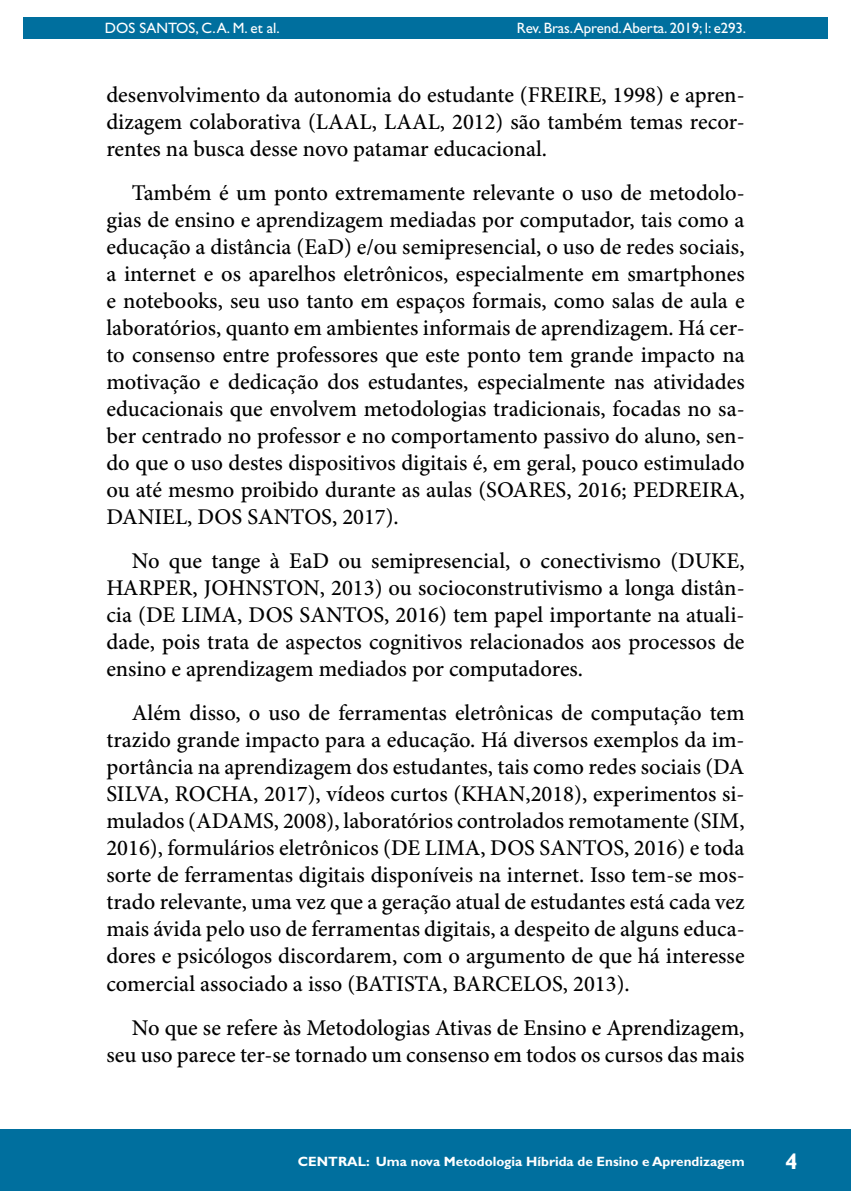
<style>
.page{position:relative;width:851px;height:1191px;background:#fff}
.page>*{position:absolute;margin:0;border:0;box-sizing:border-box;transform-origin:0 0}
.t1{font:500 22.5px/27px "Minion Pro";color:#000;text-align:justify}
.t2{font:700 22.5px "Gill Sans Std";color:#fff}
.t3{font:15px "Gill Sans Std";letter-spacing:-.01em;color:#fff}
.t4{font:700 13.5px "Gill Sans Std";color:#fff}
</style>
<div class="page">
<hr style="left:104px;top:0;width:1px;height:467px;background:#006f9e">
<div style="left:23px;top:17px;width:804px;height:21px;background:#006f9e"></div>
<div style="left:0;top:1129px;width:850px;height:62px;background:#006f9e"></div>
<p class="t3" style="left:105px;top:20px;width:176px">DOS SANTOS, C. A. M. et al.</p>
<p class="t3" style="left:517px;top:20px;width:231px">Rev. Bras.Aprend.Aberta. 2019; l: e293.</p>
<p class="t1" style="left:106px;top:82px;width:639px">desenvolvimento da autonomia do estudante (FREIRE, 1998) e apren&shy;dizagem colaborativa (LAAL, LAAL, 2012) são também temas recor&shy;rentes na busca desse novo patamar educacional.</p>
<p class="t1" style="left:106px;top:180px;width:639px;text-indent:26px">Também é um ponto extremamente relevante o uso de metodolo&shy;gias de ensino e aprendizagem mediadas por computador, tais como a educação a distância (EaD) e/ou semipresencial, o uso de redes sociais, a internet e os aparelhos eletrônicos, especialmente em smartphones e notebooks, seu uso tanto em espaços formais, como salas de aula e laboratórios, quanto em ambientes informais de aprendizagem. Há cer&shy;to consenso entre professores que este ponto tem grande impacto na motivação e dedicação dos estudantes, especialmente nas atividades educacionais que envolvem metodologias tradicionais, focadas no sa&shy;ber centrado no professor e no comportamento passivo do aluno, sen&shy;do que o uso destes dispositivos digitais é, em geral, pouco estimulado ou até mesmo proibido durante as aulas (SOARES, 2016; PEDREIRA, DANIEL, DOS SANTOS, 2017).</p>
<p class="t1" style="left:106px;top:548px;width:639px;text-indent:26px">No que tange à EaD ou semipresencial, o conectivismo (DUKE, HARPER, JOHNSTON, 2013) ou socioconstrutivismo a longa distân&shy;cia (DE LIMA, DOS SANTOS, 2016) tem papel importante na atuali&shy;dade, pois trata de aspectos cognitivos relacionados aos processos de ensino e aprendizagem mediados por computadores.</p>
<p class="t1" style="left:106px;top:700px;width:639px;text-indent:26px">Além disso, o uso de ferramentas eletrônicas de computação tem trazido grande impacto para a educação. Há diversos exemplos da im&shy;portância na aprendizagem dos estudantes, tais como redes sociais (DA SILVA, ROCHA, 2017), vídeos curtos (KHAN,2018), experimentos si&shy;mulados (ADAMS, 2008), laboratórios controlados remotamente (SIM, 2016), formulários eletrônicos (DE LIMA, DOS SANTOS, 2016) e toda sorte de ferramentas digitais disponíveis na internet. Isso tem-se mos&shy;trado relevante, uma vez que a geração atual de estudantes está cada vez mais ávida pelo uso de ferramentas digitais, a despeito de alguns educa&shy;dores e psicólogos discordarem, com o argumento de que há interesse comercial associado a isso (BATISTA, BARCELOS, 2013).</p>
<p class="t1" style="left:106px;top:1014px;width:639px;text-align:right">No que se refere às Metodologias Ativas de Ensino e Aprendizagem, seu uso parece ter-se tornado um consenso em todos os cursos das mais</p>
<p class="t4" style="left:298px;top:1153px;width:448px">CENTRAL: Uma nova Metodologia Híbrida de Ensino e Aprendizagem</p>
<p class="t2" style="left:785px;top:1148px;width:14px">4</p>
</div>
